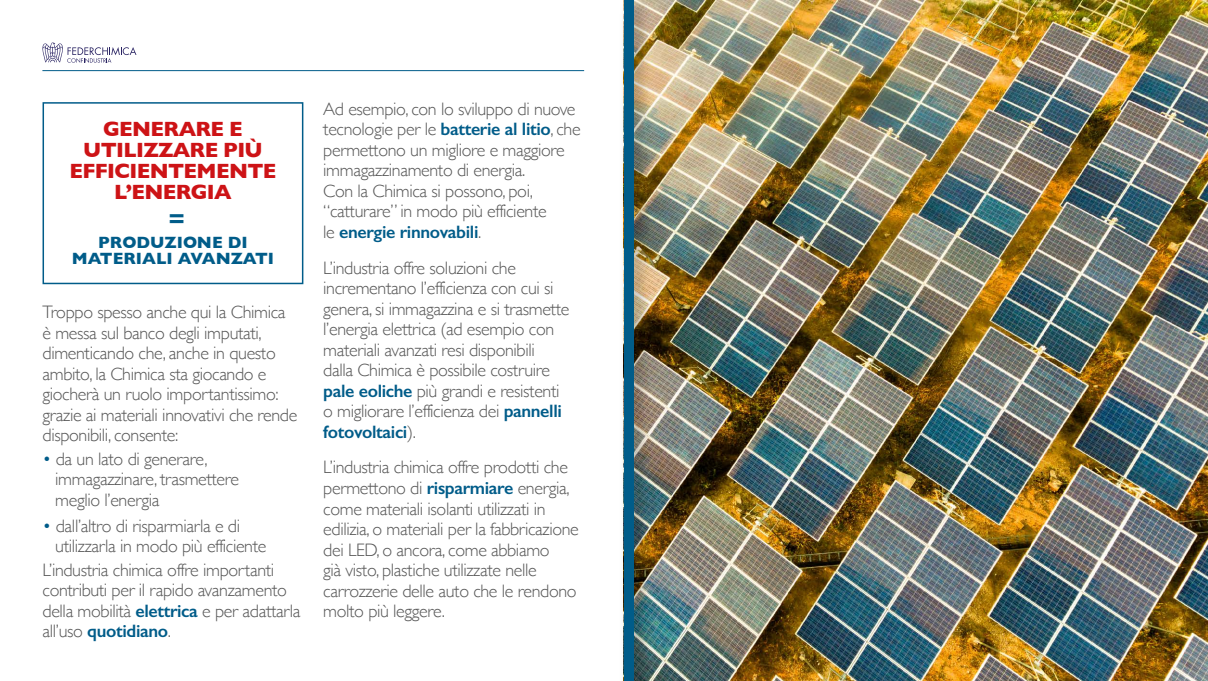
<style>
.page{position:relative;width:1208px;height:681px;background:#fff}
.page>*{position:absolute;margin:0;border:0;box-sizing:border-box;transform-origin:0 0}
.t1{font:700 24.8px "Gill Sans";color:#005c89}
.t2{font:700 21px "Gill Sans";letter-spacing:-.03em;color:#cd1316}
.t3{font:300 18px/20.5px "Gill Sans";letter-spacing:-.02em;color:#565656}
.t4{font:700 16.6px/16.6px "Gill Sans";color:#005c89;text-align:center}
.s1{color:#005c89}
.s2{font-weight:600;color:#005c89}
</style>
<div class="page">
<svg style="left:42px;top:42px;width:94px;height:21px"></svg>
<img style="left:652px;top:0;width:556px;height:680px">
<div style="left:43px;top:102px;width:260px;height:182px;border:2px solid #005c89"></div>
<div style="left:618px;top:0;width:34px;height:680px;background:#000;opacity:.3"></div>
<div style="left:624px;top:0;width:9px;height:680px;background:#005c89"></div>
<hr style="left:42px;top:70px;width:542px;height:1px;background:#005c89">
<p class="t2" style="left:103px;top:112px;width:16px">GENERARE</p>
<p class="t2" style="left:229px;top:112px;width:12px">E</p>
<p class="t2" style="left:83px;top:133px;width:15px">UTILIZZARE</p>
<p class="t2" style="left:223px;top:133px;width:38px">PIÙ</p>
<p class="t2" style="left:69px;top:154px;width:209px">EFFICIENTEMENTE</p>
<p class="t2" style="left:114px;top:175px;width:119px">L’ENERGIA</p>
<p class="t4" style="left:72px;top:233px;width:204px">PRODUZIONE DI<br>MATERIALI AVANZATI</p>
<h1 class="t1" style="left:168px;top:199px;width:18px">=</h1>
<p class="t3" style="left:43px;top:301px;width:256px">Troppo spesso anche qui la Chimica è messa sul banco degli imputati, dimenticando che, anche in questo ambito, la Chimica sta giocando e giocherà un ruolo importantissimo: grazie ai materiali innovativi che rende disponibili, consente:</p>
<p class="t3" style="left:55px;top:447px;width:185px;text-indent:-13px"><span class="s1">•</span> da un lato di generare, immagazzinare, trasmettere meglio l’energia</p>
<p class="t3" style="left:55px;top:514px;width:213px;text-indent:-13px"><span class="s1">•</span> dall’altro di risparmiarla e di utilizzarla in modo più efficiente</p>
<p class="t3" style="left:43px;top:558px;width:259px">L’industria chimica offre importanti contributi per il rapido avanzamento della mobilità <span class="s2">elettrica</span> e per adattarla all’uso <span class="s2">quotidiano</span>.</p>
<p class="t3" style="left:323px;top:97px;width:259px">Ad esempio, con lo sviluppo di nuove tecnologie per le <span class="s2">batterie al litio</span>, che permettono un migliore e maggiore immagazzinamento di energia.<br>Con la Chimica si possono, poi, “catturare” in modo più efficiente<br>le <span class="s2">energie rinnovabili</span>.</p>
<p class="t3" style="left:323px;top:257px;width:248px">L’industria offre soluzioni che incrementano l’efficienza con cui si genera, si immagazzina e si trasmette l’energia elettrica (ad esempio con materiali avanzati resi disponibili<br>dalla Chimica è possibile costruire <span class="s2">pale eoliche</span> più grandi e resistenti o migliorare l’efficienza dei <span class="s2">pannelli fotovoltaici</span>).</p>
<p class="t3" style="left:323px;top:456px;width:257px">L’industria chimica offre prodotti che permettono di <span class="s2">risparmiare</span> energia, come materiali isolanti utilizzati in edilizia, o materiali per la fabbricazione dei LED, o ancora, come abbiamo<br>già visto, plastiche utilizzate nelle carrozzerie delle auto che le rendono molto più leggere.</p>
</div>
